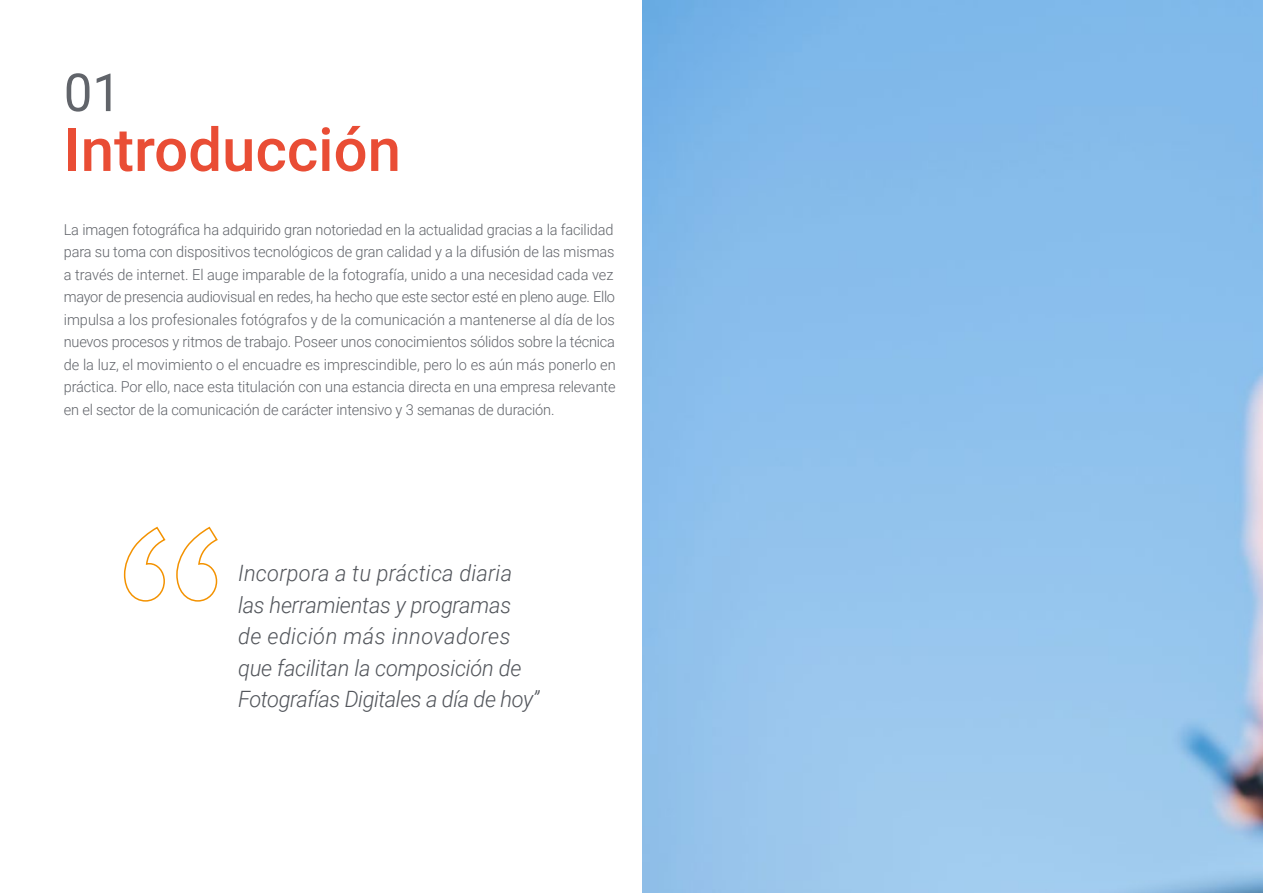
<style>
.page{position:relative;width:1263px;height:893px;background:#fff}
.page>*{position:absolute;margin:0;border:0;box-sizing:border-box;transform-origin:0 0}
.t1{font:500 60px "Roboto";color:#e94d35}
.t2{font:52.5px "Roboto";color:#61646a}
.t3{font:italic 300 22.5px/31.5px "Roboto";letter-spacing:-.01em;color:#52555b}
.t4{font:300 15px/22.5px "Roboto";letter-spacing:-.01em;color:#61646a}
</style>
<div class="page">
<svg style="left:123px;top:526px;width:95px;height:76px"></svg>
<img style="left:642px;top:0;width:621px;height:893px">
<h2 class="t2" style="left:64px;top:56px;width:59px">01</h2>
<h1 class="t1" style="left:64px;top:108px;width:339px">Introducción</h1>
<p class="t4" style="left:64px;top:217px;width:553px">La imagen fotográfica ha adquirido gran notoriedad en la actualidad gracias a la facilidad para su toma con dispositivos tecnológicos de gran calidad y a la difusión de las mismas a través de internet. El auge imparable de la fotografía, unido a una necesidad cada vez mayor de presencia audiovisual en redes, ha hecho que este sector esté en pleno auge. Ello impulsa a los profesionales fotógrafos y de la comunicación a mantenerse al día de los nuevos procesos y ritmos de trabajo. Poseer unos conocimientos sólidos sobre la técnica de la luz, el movimiento o el encuadre es imprescindible, pero lo es aún más ponerlo en práctica. Por ello, nace esta titulación con una estancia directa en una empresa relevante en el sector de la comunicación de carácter intensivo y 3 semanas de duración.</p>
<h3 class="t3" style="left:238px;top:557px;width:303px">Incorpora a tu práctica diaria las herramientas y programas de edición más innovadores que facilitan la composición de<br>Fotografías Digitales a día de hoy”</h3>
</div>
